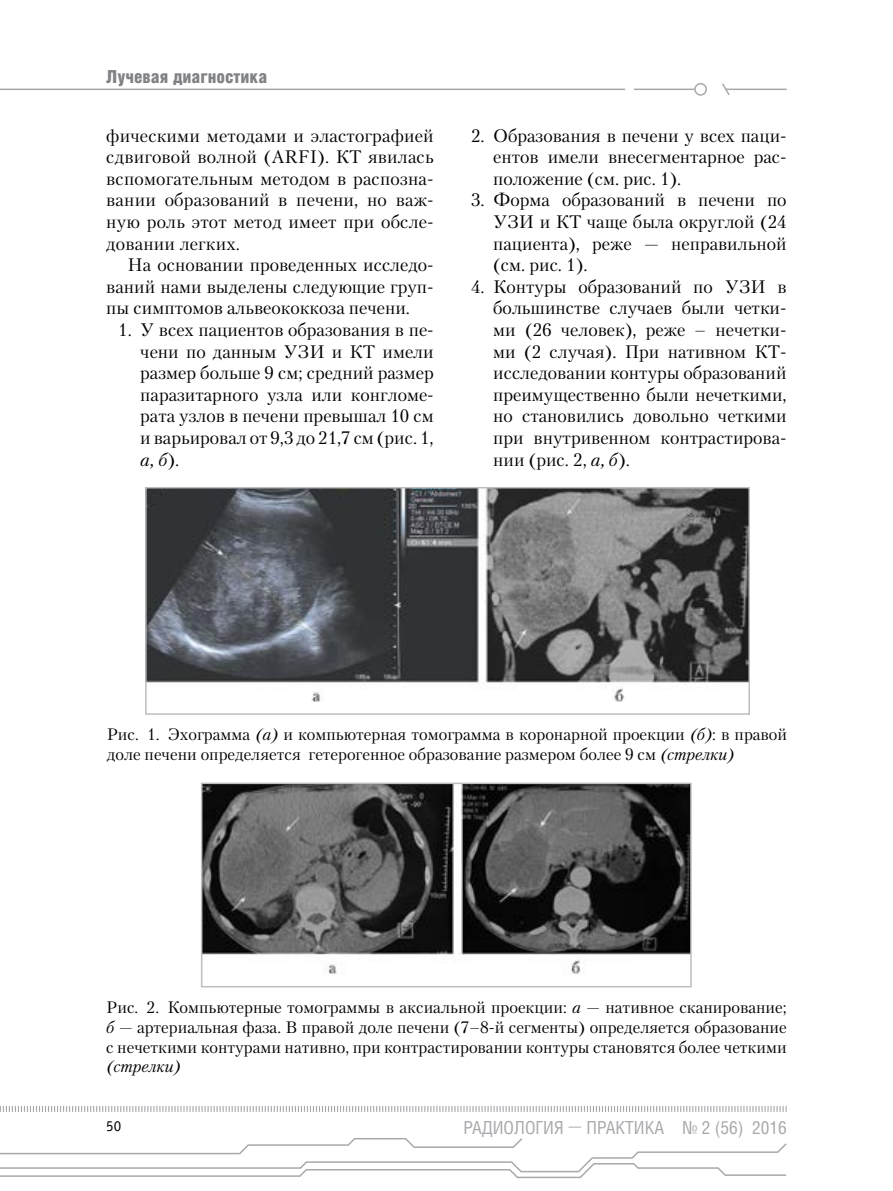
<style>
.page{position:relative;width:893px;height:1191px;background:#fff}
.page>*{position:absolute;margin:0;border:0;box-sizing:border-box;transform-origin:0 0}
.t1{font:18px/21.6px "Petersburg C";color:#000;text-align:justify}
.t2{font:18px "Helios Cond";color:#a7a9ac}
.t3{font:900 18px "Helios Cond";color:#808285}
.t4{font:16.5px/19.8px "Petersburg C";color:#000;text-align:justify}
.t5{font:italic 16.5px "Petersburg C";color:#000}
.t6{font:15px "Officina Sans C";color:#000}
.s1{font-style:italic}
.s2{font-family:"Petersburg C";font-weight:700}
</style>
<div class="page">
<svg style="left:0;top:1106px;width:787px;height:6px"></svg>
<svg style="left:0;top:1138px;width:787px;height:40px"></svg>
<hr style="left:0;top:89px;width:625px;height:1px;background:#a7a9ac">
<hr style="left:634px;top:89px;width:61px;height:1px;background:#a7a9ac">
<div style="left:694px;top:83px;width:13px;height:13px;border:2px solid #a7a9ac;border-radius:50%"></div>
<hr style="left:725px;top:89px;width:62px;height:1px;background:#a7a9ac">
<svg style="left:722px;top:83px;width:9px;height:12px"></svg>
<img style="left:204px;top:785px;width:485px;height:189px">
<div style="left:201px;top:782px;width:491px;height:205px;border:2px solid #bcbec0"></div>
<img style="left:148px;top:490px;width:599px;height:212px">
<div style="left:145px;top:487px;width:605px;height:228px;border:2px solid #bcbec0"></div>
<p class="t3" style="left:106px;top:66px;width:162px">Лучевая диагностика</p>
<p class="t1" style="left:106px;top:124px;width:329px">фическими методами и эластографией сдвиговой волной (ARFI). КТ явилась вспомогательным методом в распозна&shy;вании образований в печени, но важ&shy;ную роль этот метод имеет при обсле&shy;довании легких.</p>
<p class="t1" style="left:106px;top:254px;width:329px;text-indent:21px">На основании проведенных исследо&shy;ваний нами выделены следующие груп&shy;пы симптомов альвеококкоза печени.</p>
<p class="t1" style="left:140px;top:319px;width:295px;text-indent:-22px">1. У всех пациентов образования в пе&shy;чени по данным УЗИ и КТ имели размер больше 9 см; средний размер паразитарного узла или конгломе&shy;рата узлов в печени превышал 10 см и варьировал от 9,3 до 21,7 см (рис. 1, <span class="s1">а, б</span>).</p>
<p class="t1" style="left:493px;top:124px;width:295px;text-indent:-22px">2. Образования в печени у всех паци&shy;ентов имели внесегментарное рас&shy;положение (см. рис. 1).</p>
<p class="t1" style="left:493px;top:189px;width:295px;text-indent:-22px">3. Форма образований в печени по УЗИ и КТ чаще была округлой (24 пациента), реже — неправильной (см. рис. 1).</p>
<p class="t1" style="left:493px;top:275px;width:295px;text-indent:-22px">4. Контуры образований по УЗИ в большинстве случаев были четки&shy;ми (26 человек), реже – нечетки&shy;ми (2 случая). При нативном КТ&shy;исследовании контуры образований преимущественно были нечеткими, но становились довольно четкими при внутривенном контрастирова&shy;нии (рис. 2, <span class="s1">а, б</span>).</p>
<p class="t4" style="left:107px;top:724px;width:682px">Рис. 1. Эхограмма <span class="s1">(а)</span> и компьютерная томограмма в коронарной проекции <span class="s1">(б)</span>: в правой доле печени определяется гетерогенное образование размером более 9 см <span class="s1">(стрелки)</span></p>
<p class="t4" style="left:106px;top:997px;width:682px">Рис. 2. Компьютерные томограммы в аксиальной проекции: <span class="s1">а</span> — нативное сканирование; <span class="s1">б</span> — артериальная фаза. В правой доле печени (7–8-й сегменты) определяется образование с нечеткими контурами нативно, при контрастировании контуры становятся более четкими</p>
<p class="t5" style="left:106px;top:1057px;width:76px">(стрелки)</p>
<p class="t6" style="left:106px;top:1117px;width:16px">50</p>
<p class="t2" style="left:463px;top:1116px;width:325px">РАДИОЛОГИЯ <span class="s2">—</span> ПРАКТИКА № 2 (56) 2016</p>
</div>
